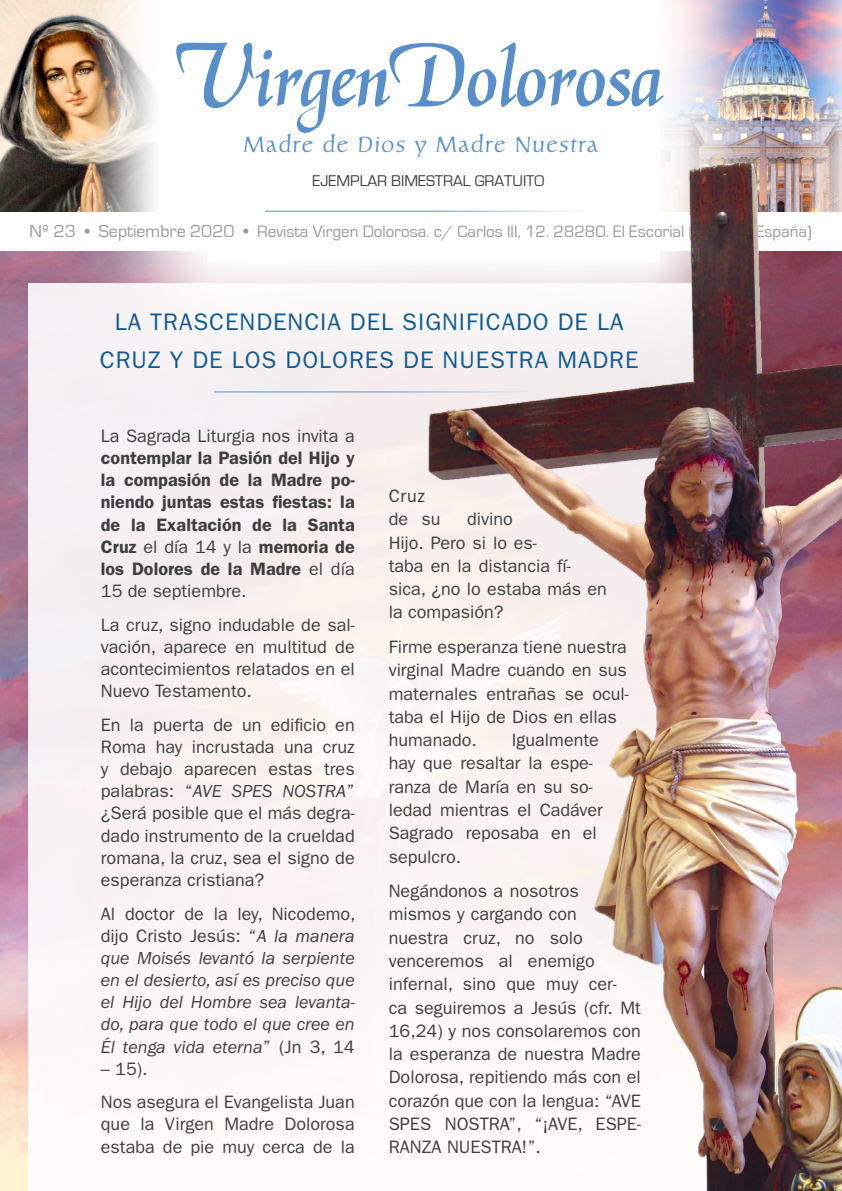
<style>
.page{position:relative;width:842px;height:1191px;background:#fff}
.page>*{position:absolute;margin:0;border:0;box-sizing:border-box;transform-origin:0 0}
.Título_Revista{font:94px "Daniela";color:#588eca}
.t1{font:24px/38px "ITC Franklin Gothic Std";letter-spacing:.04em;color:#115b90;text-align:center}
.Subtítulo_Revista{font:22px "Carolina LT Std";letter-spacing:.05em;color:#588eca}
.Párrafo_Artículo{font:18px/23.2px "ITC Franklin Gothic Std";color:#3e3e3f}
.Párrafo_Artículo-2{font:600 18px/22.2px "ITC Franklin Gothic Std";color:#3e3e3f;text-align:justify}
.Párrafo_Artículo-3{font:italic 18px/22.2px "ITC Franklin Gothic Std";color:#3e3e3f;text-align:justify}
.t2{font:17px "Eurostile";color:#97999c}
.t3{font:16px "Eurostile";color:#3e3e3f}
.s1{font-size:18px}
.s2{font-weight:400}
.s3{font-style:italic}
.s4{font-style:normal}
</style>
<div class="page">
<img style="left:0;top:251px;width:71px;height:940px">
<img style="left:0;top:0;width:71px;height:212px">
<img style="left:796px;top:0;width:46px;height:97px">
<img style="left:71px;top:0;width:725px;height:283px">
<div style="left:204px;top:0;width:456px;height:265px;background:#fff"></div>
<div style="left:28px;top:283px;width:706px;height:908px;background:#faf2f3"></div>
<hr style="left:214px;top:391px;width:320px;height:1px;background:#588eca">
<hr style="left:265px;top:211px;width:320px;height:1px;background:#588eca">
<img style="left:414px;top:97px;width:428px;height:1094px">
<p class="Título_Revista" style="left:167px;top:20px;width:496px">VirgenDolorosa</p>
<p class="Subtítulo_Revista" style="left:244px;top:131px;width:356px">Madre de Dios y Madre Nuestra</p>
<p class="t3" style="left:313px;top:172px;width:233px">EJEMPLAR BIMESTRAL GRATUITO</p>
<p class="t2" style="left:29px;top:222px;width:784px"><span class="s1">Nº 23 • Septiembre 2020 •</span> Revista Virgen Dolorosa. c/ Carlos III, 12. 28280. El Escorial (Madrid - España)</p>
<p class="t1" style="left:100px;top:303px;width:540px">LA TRASCENDENCIA DEL SIGNIFICADO DE LA<br>CRUZ Y DE LOS DOLORES DE NUESTRA MADRE</p>
<p class="Párrafo_Artículo-2" style="left:101px;top:425px;width:255px"><span class="s2">La Sagrada Liturgia nos invita a </span>contemplar la Pasión del Hijo y la compasión de la Madre po&shy;niendo juntas estas fiestas: la de la Exaltación de la Santa Cruz <span class="s2">el día 14 y la</span> memoria de los Dolores de la Madre <span class="s2">el día 15 de septiembre.</span></p>
<p class="Párrafo_Artículo" style="left:101px;top:613px;width:255px;line-height:22.2px;text-align:justify">La cruz, signo indudable de sal&shy;vación, aparece en multitud de acontecimientos relatados en el Nuevo Testamento.</p>
<p class="Párrafo_Artículo" style="left:101px;top:713px;width:255px;line-height:22.2px;text-align:justify">En la puerta de un edificio en Roma hay incrustada una cruz y debajo aparecen estas tres palabras: “<span class="s3">AVE SPES NOSTRA</span>” ¿Será posible que el más degra&shy;dado instrumento de la crueldad romana, la cruz, sea el signo de esperanza cristiana?</p>
<p class="Párrafo_Artículo-3" style="left:101px;top:902px;width:256px"><span class="s4">Al doctor de la ley, Nicodemo, dijo Cristo Jesús: “</span>A la manera que Moisés levantó la serpiente en el desierto, así es preciso que el Hijo del Hombre sea levanta&shy;do, para que todo el que cree en Él tenga vida eterna<span class="s4">” (Jn 3, 14</span></p>
<p class="Párrafo_Artículo" style="left:101px;top:1057px;width:48px">– 15).</p>
<p class="Párrafo_Artículo" style="left:101px;top:1091px;width:255px;line-height:22.2px;text-align:justify">Nos asegura el Evangelista Juan que la Virgen Madre Dolorosa estaba de pie muy cerca de la</p>
<p class="Párrafo_Artículo" style="left:389px;top:484px;width:53px">Cruz de su</p>
<p class="Párrafo_Artículo" style="left:389px;top:507px;width:220px;text-indent:78px">divino<br>Hijo. Pero si lo es-<br>taba en la distancia fí&shy;sica, ¿no lo estaba más en la compasión?</p>
<p class="Párrafo_Artículo" style="left:389px;top:635px;width:242px">Firme esperanza tiene nuestra virginal Madre cuando en sus maternales entrañas se ocul&shy;taba el Hijo de Dios en ellas humanado.</p>
<p class="Párrafo_Artículo" style="left:389px;top:728px;width:216px;text-indent:123px">Igualmente hay que resaltar la espe&shy;ranza de María en su so&shy;ledad mientras el Cadáver<br>Sagrado reposaba en el sepulcro.</p>
<p class="Párrafo_Artículo" style="left:389px;top:879px;width:254px">Negándonos a nosotros mismos y cargando con nuestra cruz, no solo venceremos al enemigo infernal, sino que muy cer-<br>ca seguiremos a Jesús (cfr. Mt<br>16,24) y nos consolaremos con la esperanza de nuestra Madre<br>Dolorosa, repitiendo más con el corazón que con la lengua: “AVE<br>SPES NOSTRA”, “¡AVE, ESPE-<br>RANZA NUESTRA!”.</p>
</div>
